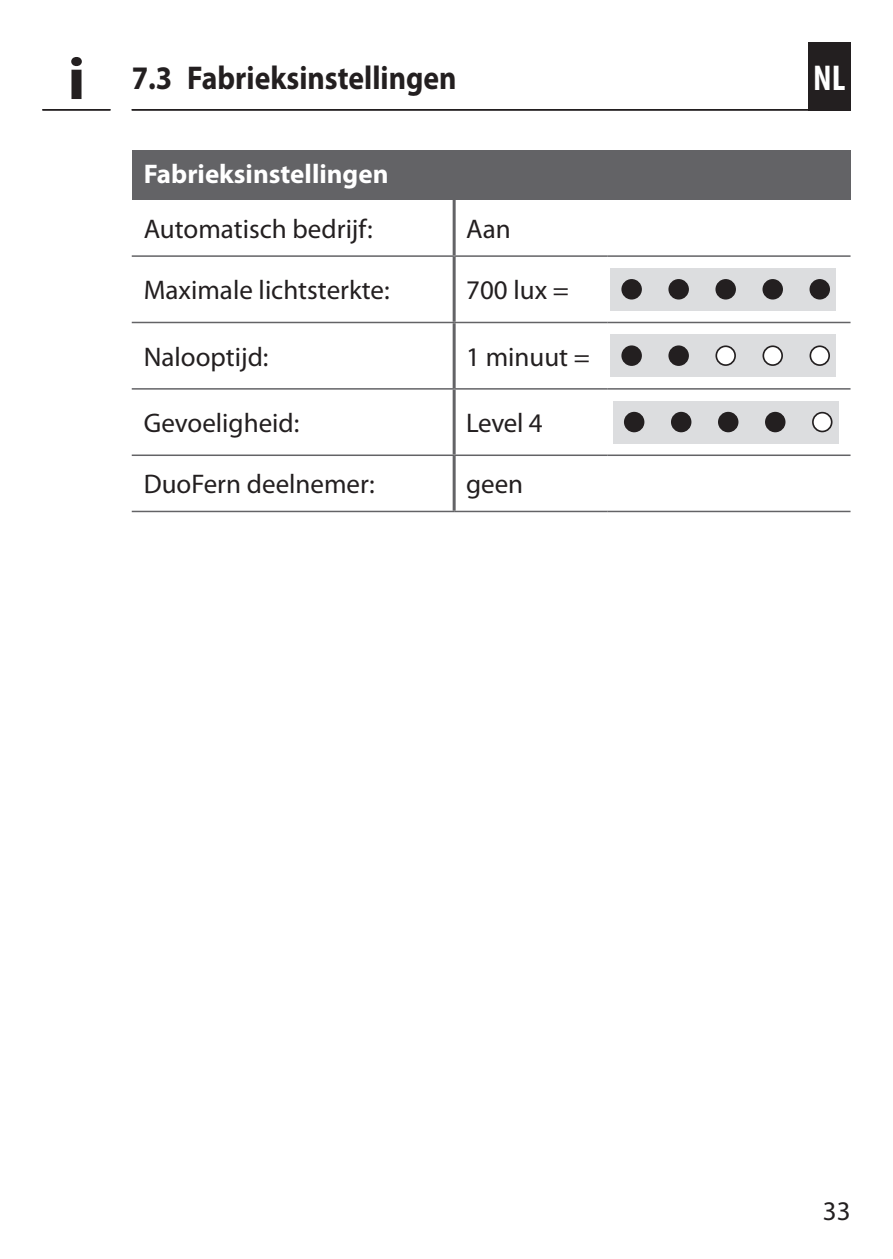
<style>
.page{position:relative;width:893px;height:1259px;background:#fff}
.page>*{position:absolute;margin:0;border:0;box-sizing:border-box;transform-origin:0 0}
.INFO-Icon{font:700 60px "Myriad Pro";color:#231f20;scale:1.1 1}
.t1{font:700 condensed 36px "Myriad Pro";color:#fff}
.t2{font:700 33px "Myriad Pro";color:#231f20;scale:.9 1}
.Fließtext_-_DE{font:27px "Myriad Pro";color:#231f20}
.Fließtext_-_DE-2{font:700 27px "Myriad Pro";color:#fff}
</style>
<div class="page">
<div style="left:808px;top:42px;width:42px;height:69px;background:#231f20"></div>
<hr style="left:132px;top:109px;width:718px;height:2px;background:#231f20">
<hr style="left:42px;top:109px;width:68px;height:2px;background:#231f20">
<div style="left:132px;top:150px;width:718px;height:50px;background:#636366"></div>
<hr style="left:454px;top:255px;width:153px;height:2px;background:#636366">
<hr style="left:607px;top:255px;width:243px;height:2px;background:#636366">
<hr style="left:454px;top:322px;width:153px;height:1px;background:#636366">
<hr style="left:607px;top:322px;width:243px;height:1px;background:#636366">
<hr style="left:454px;top:388px;width:153px;height:2px;background:#636366">
<hr style="left:607px;top:388px;width:243px;height:2px;background:#636366">
<hr style="left:454px;top:454px;width:153px;height:2px;background:#636366">
<hr style="left:607px;top:454px;width:243px;height:2px;background:#636366">
<hr style="left:454px;top:511px;width:153px;height:1px;background:#636366">
<hr style="left:607px;top:511px;width:243px;height:1px;background:#636366">
<hr style="left:453px;top:200px;width:3px;height:55px;background:#636366">
<hr style="left:453px;top:257px;width:3px;height:65px;background:#636366">
<hr style="left:453px;top:323px;width:3px;height:65px;background:#636366">
<hr style="left:453px;top:390px;width:3px;height:64px;background:#636366">
<hr style="left:453px;top:456px;width:3px;height:55px;background:#636366">
<hr style="left:132px;top:255px;width:322px;height:2px;background:#636366">
<hr style="left:132px;top:322px;width:322px;height:1px;background:#636366">
<hr style="left:132px;top:388px;width:322px;height:2px;background:#636366">
<hr style="left:132px;top:454px;width:322px;height:2px;background:#636366">
<hr style="left:132px;top:511px;width:322px;height:1px;background:#636366">
<div style="left:611px;top:268px;width:225px;height:42px;background:#dcdddf"></div>
<div style="left:810px;top:280px;width:19px;height:19px;background:#231f20;border-radius:50%"></div>
<div style="left:809px;top:279px;width:21px;height:20px;border:2px solid #231f20;border-radius:50%"></div>
<div style="left:763px;top:280px;width:19px;height:19px;background:#231f20;border-radius:50%"></div>
<div style="left:762px;top:279px;width:21px;height:20px;border:2px solid #231f20;border-radius:50%"></div>
<div style="left:716px;top:280px;width:19px;height:19px;background:#231f20;border-radius:50%"></div>
<div style="left:715px;top:279px;width:21px;height:20px;border:2px solid #231f20;border-radius:50%"></div>
<div style="left:669px;top:280px;width:19px;height:19px;background:#231f20;border-radius:50%"></div>
<div style="left:668px;top:279px;width:21px;height:20px;border:2px solid #231f20;border-radius:50%"></div>
<div style="left:622px;top:280px;width:19px;height:19px;background:#231f20;border-radius:50%"></div>
<div style="left:621px;top:279px;width:21px;height:20px;border:2px solid #231f20;border-radius:50%"></div>
<div style="left:611px;top:334px;width:225px;height:43px;background:#dcdddf"></div>
<div style="left:810px;top:346px;width:19px;height:19px;background:#fff;border-radius:50%"></div>
<div style="left:809px;top:345px;width:21px;height:21px;border:2px solid #231f20;border-radius:50%"></div>
<div style="left:763px;top:346px;width:19px;height:19px;background:#fff;border-radius:50%"></div>
<div style="left:762px;top:345px;width:21px;height:21px;border:2px solid #231f20;border-radius:50%"></div>
<div style="left:716px;top:346px;width:19px;height:19px;background:#fff;border-radius:50%"></div>
<div style="left:715px;top:345px;width:21px;height:21px;border:2px solid #231f20;border-radius:50%"></div>
<div style="left:669px;top:346px;width:19px;height:19px;background:#231f20;border-radius:50%"></div>
<div style="left:668px;top:345px;width:21px;height:21px;border:2px solid #231f20;border-radius:50%"></div>
<div style="left:622px;top:346px;width:19px;height:19px;background:#231f20;border-radius:50%"></div>
<div style="left:621px;top:345px;width:21px;height:21px;border:2px solid #231f20;border-radius:50%"></div>
<div style="left:613px;top:401px;width:225px;height:42px;background:#dcdddf"></div>
<div style="left:813px;top:413px;width:19px;height:18px;background:#fff;border-radius:50%"></div>
<div style="left:812px;top:412px;width:20px;height:20px;border:2px solid #231f20;border-radius:50%"></div>
<div style="left:766px;top:413px;width:19px;height:18px;background:#231f20;border-radius:50%"></div>
<div style="left:765px;top:412px;width:20px;height:20px;border:2px solid #231f20;border-radius:50%"></div>
<div style="left:719px;top:413px;width:19px;height:18px;background:#231f20;border-radius:50%"></div>
<div style="left:718px;top:412px;width:20px;height:20px;border:2px solid #231f20;border-radius:50%"></div>
<div style="left:672px;top:413px;width:19px;height:18px;background:#231f20;border-radius:50%"></div>
<div style="left:671px;top:412px;width:20px;height:20px;border:2px solid #231f20;border-radius:50%"></div>
<div style="left:625px;top:413px;width:19px;height:18px;background:#231f20;border-radius:50%"></div>
<div style="left:624px;top:412px;width:20px;height:20px;border:2px solid #231f20;border-radius:50%"></div>
<p class="INFO-Icon" style="left:67px;top:45px;width:18px">i</p>
<p class="t2" style="left:132px;top:59px;width:362px">7.3 Fabrieksinstellingen</p>
<h2 class="t1" style="left:813px;top:58px;width:34px">NL</h2>
<p class="Fließtext_-_DE-2" style="left:144px;top:158px;width:246px">Fabrieksinstellingen</p>
<p class="Fließtext_-_DE" style="left:144px;top:214px;width:231px">Automatisch bedrijf:</p>
<p class="Fließtext_-_DE" style="left:466px;top:214px;width:46px">Aan</p>
<p class="Fließtext_-_DE" style="left:144px;top:276px;width:247px">Maximale lichtsterkte:</p>
<p class="Fließtext_-_DE" style="left:466px;top:276px;width:104px">700 lux =</p>
<p class="Fließtext_-_DE" style="left:144px;top:342px;width:126px">Nalooptijd:</p>
<p class="Fließtext_-_DE" style="left:466px;top:342px;width:125px">1 minuut =</p>
<p class="Fließtext_-_DE" style="left:144px;top:408px;width:157px">Gevoeligheid:</p>
<p class="Fließtext_-_DE" style="left:466px;top:408px;width:78px">Level 4</p>
<p class="Fließtext_-_DE" style="left:144px;top:470px;width:233px">DuoFern deelnemer:</p>
<p class="Fließtext_-_DE" style="left:466px;top:470px;width:59px">geen</p>
<p class="Fließtext_-_DE" style="left:823px;top:1196px;width:29px">33</p>
</div>
